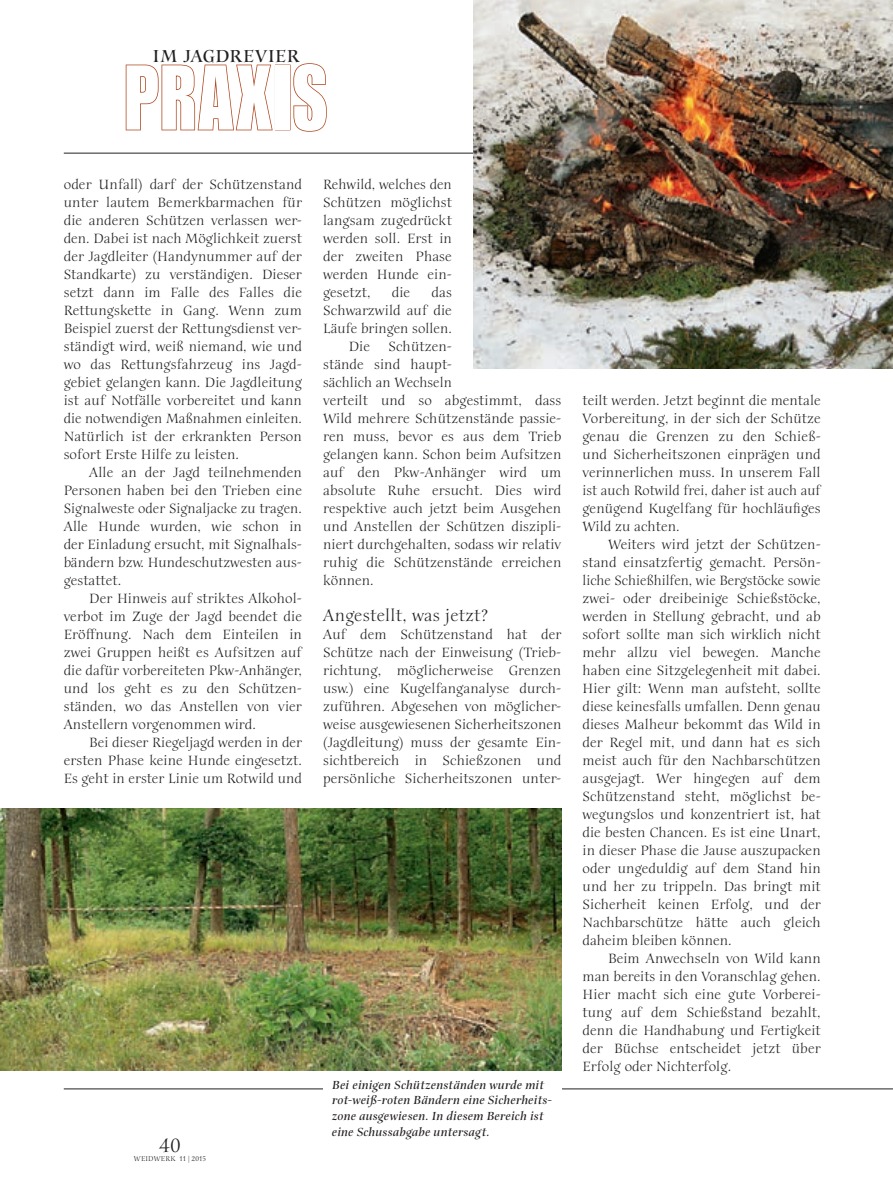
<style>
.page{position:relative;width:893px;height:1191px;background:#fff}
.page>*{position:absolute;margin:0;border:0;box-sizing:border-box;transform-origin:0 0}
.t1{font:90px "Impact LT Std";letter-spacing:.03em;color:#fff;scale:.85 1}
.t2{font:21px "Anima ITC Std";color:#231f20}
.t3{font:700 18.9px "Anima ITC Std";letter-spacing:.025em;color:#231f20}
.t4{font:18px "Anima ITC Std";letter-spacing:.02em;color:#231f20}
.t5{font:14.7px/18px "Anima ITC Std";letter-spacing:.005em;color:#231f20;text-align:justify}
.t6{font:italic 700 12.75px/15.8px "Anima ITC Std";letter-spacing:.01em;color:#231f20}
.t7{font:7.5px "Anima ITC Std";letter-spacing:.03em;color:#231f20}
</style>
<div class="page">
<svg style="left:125px;top:64px;width:148px;height:67px"></svg>
<div style="left:275px;top:65px;width:16px;height:65px;border:2px solid #b0471f"></div>
<svg style="left:293px;top:63px;width:34px;height:69px"></svg>
<hr style="left:64px;top:1088px;width:829px;height:1px;background:#231f20">
<hr style="left:64px;top:153px;width:829px;height:1px;background:#231f20">
<img style="left:473px;top:0;width:420px;height:369px">
<img style="left:0;top:808px;width:561px;height:262px">
<div style="left:323px;top:1071px;width:238px;height:85px;background:#fff"></div>
<p class="t3" style="left:153px;top:46px;width:148px">IM JAGDREVIER</p>
<h1 class="t1" style="left:125px;top:45px;width:239px">PRAXIS</h1>
<p class="t5" style="left:64px;top:175px;width:240px">oder Unfall) darf der Schützenstand unter lautem Bemerkbarmachen für die anderen Schützen verlassen wer&shy;den. Dabei ist nach Möglichkeit zuerst der Jagdleiter (Handynummer auf der Standkarte) zu verständigen. Dieser setzt dann im Falle des Falles die Rettungskette in Gang. Wenn zum Beispiel zuerst der Rettungsdienst ver&shy;ständigt wird, weiß niemand, wie und wo das Rettungsfahrzeug ins Jagd&shy;gebiet gelangen kann. Die Jagdleitung ist auf Notfälle vorbereitet und kann die notwendigen Maßnahmen einleiten.<br>Natürlich ist der erkrankten Person sofort Erste Hilfe zu leisten.</p>
<p class="t5" style="left:64px;top:463px;width:240px;text-indent:26px">Alle an der Jagd teilnehmenden Personen haben bei den Trieben eine Signalweste oder Signaljacke zu tragen.<br>Alle Hunde wurden, wie schon in der Einladung ersucht, mit Signalhals&shy;bändern bzw. Hundeschutzwesten aus&shy;gestattet.</p>
<p class="t5" style="left:64px;top:589px;width:240px;text-indent:26px">Der Hinweis auf striktes Alkohol&shy;verbot im Zuge der Jagd beendet die Eröffnung. Nach dem Einteilen in zwei Gruppen heißt es Aufsitzen auf die dafür vorbereiteten Pkw-Anhänger, und los geht es zu den Schützen&shy;ständen, wo das Anstellen von vier Anstellern vorgenommen wird.</p>
<p class="t5" style="left:64px;top:733px;width:240px;text-indent:26px">Bei dieser Riegeljagd werden in der ersten Phase keine Hunde eingesetzt.<br>Es geht in erster Linie um Rotwild und</p>
<p class="t5" style="left:323px;top:175px;width:130px">Rehwild, welches den Schützen möglichst langsam zugedrückt werden soll. Erst in der zweiten Phase werden Hunde ein&shy;gesetzt,</p>
<p class="t5" style="left:392px;top:283px;width:20px">die</p>
<p class="t5" style="left:432px;top:283px;width:22px">das</p>
<p class="t5" style="left:323px;top:301px;width:130px">Schwarzwild auf die</p>
<p class="t5" style="left:323px;top:319px;width:130px">Läufe bringen sollen.</p>
<p class="t5" style="left:349px;top:337px;width:23px">Die</p>
<p class="t5" style="left:323px;top:337px;width:240px;text-align:left;text-indent:65px">Schützen-<br>stände sind haupt-<br>sächlich an Wechseln<br>verteilt und so abgestimmt, dass<br>Wild mehrere Schützenstände passie&shy;ren muss, bevor es aus dem Trieb gelangen kann. Schon beim Aufsitzen auf den Pkw-Anhänger wird um absolute Ruhe ersucht. Dies wird respektive auch jetzt beim Ausgehen und Anstellen der Schützen diszipli&shy;niert durchgehalten, sodass wir relativ ruhig die Schützenstände erreichen können.</p>
<p class="t4" style="left:323px;top:605px;width:167px">Angestellt, was jetzt?</p>
<p class="t5" style="left:323px;top:625px;width:240px">Auf dem Schützenstand hat der Schütze nach der Einweisung (Trieb&shy;richtung, möglicherweise Grenzen usw.) eine Kugelfanganalyse durch&shy;zuführen. Abgesehen von möglicher&shy;weise ausgewiesenen Sicherheitszonen (Jagdleitung) muss der gesamte Ein&shy;sichtbereich in Schießzonen und persönliche Sicherheitszonen unter-</p>
<h2 class="t2" style="left:160px;top:1134px;width:22px">40</h2>
<p class="t7" style="left:134px;top:1154px;width:74px">WEIDWERK 11 | 2015</p>
<p class="t6" style="left:332px;top:1077px;width:222px">Bei einigen Schützenständen wurde mit rot-weiß-roten Bändern eine Sicherheits&shy;zone ausgewiesen. In diesem Bereich ist eine Schussabgabe untersagt.</p>
<p class="t5" style="left:583px;top:391px;width:240px">teilt werden. Jetzt beginnt die mentale Vorbereitung, in der sich der Schütze genau die Grenzen zu den Schieß&shy;und Sicherheitszonen einprägen und verinnerlichen muss. In unserem Fall ist auch Rotwild frei, daher ist auch auf genügend Kugelfang für hochläufiges Wild zu achten.</p>
<p class="t5" style="left:583px;top:535px;width:240px;text-indent:26px">Weiters wird jetzt der Schützen&shy;stand einsatzfertig gemacht. Persön&shy;liche Schießhilfen, wie Bergstöcke sowie zwei- oder dreibeinige Schießstöcke, werden in Stellung gebracht, und ab sofort sollte man sich wirklich nicht mehr allzu viel bewegen. Manche haben eine Sitzgelegenheit mit dabei.<br>Hier gilt: Wenn man aufsteht, sollte diese keinesfalls umfallen. Denn genau dieses Malheur bekommt das Wild in der Regel mit, und dann hat es sich meist auch für den Nachbarschützen ausgejagt. Wer hingegen auf dem Schützenstand steht, möglichst be&shy;wegungslos und konzentriert ist, hat die besten Chancen. Es ist eine Unart, in dieser Phase die Jause auszupacken oder ungeduldig auf dem Stand hin und her zu trippeln. Das bringt mit Sicherheit keinen Erfolg, und der Nachbarschütze hätte auch gleich daheim bleiben können.</p>
<p class="t5" style="left:583px;top:949px;width:240px;text-indent:25px">Beim Anwechseln von Wild kann man bereits in den Voranschlag gehen.<br>Hier macht sich eine gute Vorberei&shy;tung auf dem Schießstand bezahlt, denn die Handhabung und Fertigkeit der Büchse entscheidet jetzt über Erfolg oder Nichterfolg.</p>
</div>
